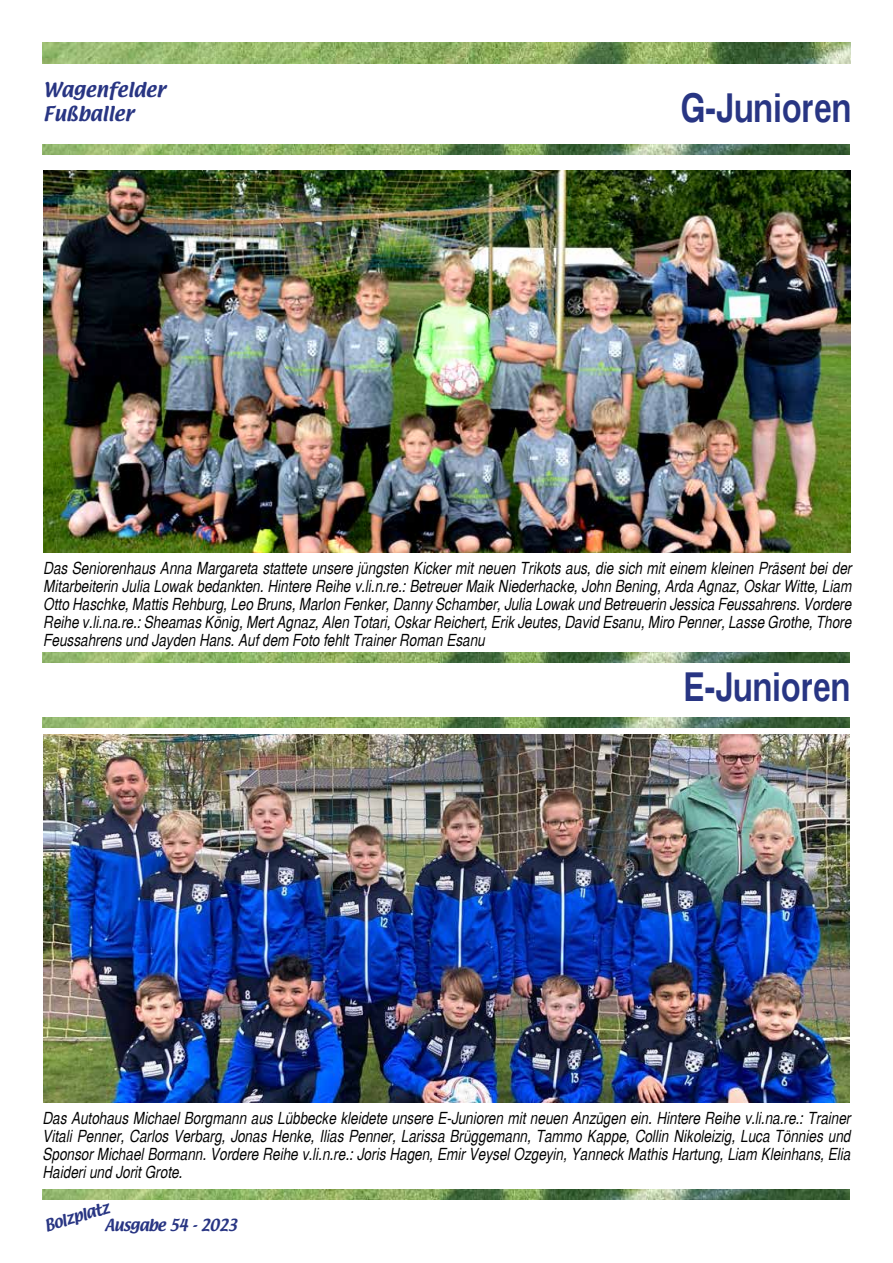
<style>
.page{position:relative;width:893px;height:1263px;background:#fff}
.page>*{position:absolute;margin:0;border:0;box-sizing:border-box;transform-origin:0 0}
.t1{font:700 condensed 39px "Helsinki";color:#283583}
.t2{font:18px/24px "Textile";color:#283583}
.t3{font:italic condensed 16.5px/18px "Helsinki";color:#000;text-align:justify}
.t4{font:14.55px "Textile";letter-spacing:-.04em;color:#283583}
</style>
<div class="page">
<img style="left:43px;top:43px;width:807px;height:21px">
<img style="left:43px;top:717px;width:807px;height:10px">
<img style="left:43px;top:653px;width:807px;height:10px">
<img style="left:43px;top:145px;width:807px;height:9px">
<img style="left:42px;top:1189px;width:807px;height:10px">
<img style="left:43px;top:735px;width:806px;height:368px">
<img style="left:43px;top:170px;width:807px;height:383px">
<p class="t2" style="left:43px;top:79px;width:123px">Wagenfelder<br>Fußballer</p>
<h1 class="t1" style="left:681px;top:80px;width:172px">G-Junioren</h1>
<p class="t3" style="left:43px;top:558px;width:810px">Das Seniorenhaus Anna Margareta stattete unsere jüngsten Kicker mit neuen Trikots aus, die sich mit einem kleinen Präsent bei der Mitarbeiterin Julia Lowak bedankten. Hintere Reihe v.li.n.re.: Betreuer Maik Niederhacke, John Bening, Arda Agnaz, Oskar Witte, Liam Otto Haschke, Mattis Rehburg, Leo Bruns, Marlon Fenker, Danny Schamber, Julia Lowak und Betreuerin Jessica Feussahrens. Vordere Reihe v.li.na.re.: Sheamas König, Mert Agnaz, Alen Totari, Oskar Reichert, Erik Jeutes, David Esanu, Miro Penner, Lasse Grothe, Thore Feussahrens und Jayden Hans. Auf dem Foto fehlt Trainer Roman Esanu</p>
<h1 class="t1" style="left:683px;top:659px;width:169px">E-Junioren</h1>
<p class="t3" style="left:43px;top:1108px;width:809px">Das Autohaus Michael Borgmann aus Lübbecke kleidete unsere E-Junioren mit neuen Anzügen ein. Hintere Reihe v.li.na.re.: Trainer Vitali Penner, Carlos Verbarg, Jonas Henke, Ilias Penner, Larissa Brüggemann, Tammo Kappe, Collin Nikoleizig, Luca Tönnies und Sponsor Michael Bormann. Vordere Reihe v.li.n.re.: Joris Hagen, Emir Veysel Ozgeyin, Yanneck Mathis Hartung, Liam Kleinhans, Elia Haideri und Jorit Grote.</p>
<p class="t4" style="left:42px;top:1216px;width:69px;rotate:-16deg">Bolzplatz</p>
<p class="t4" style="left:105px;top:1214px;width:134px">Ausgabe 54 - 2023</p>
</div>
